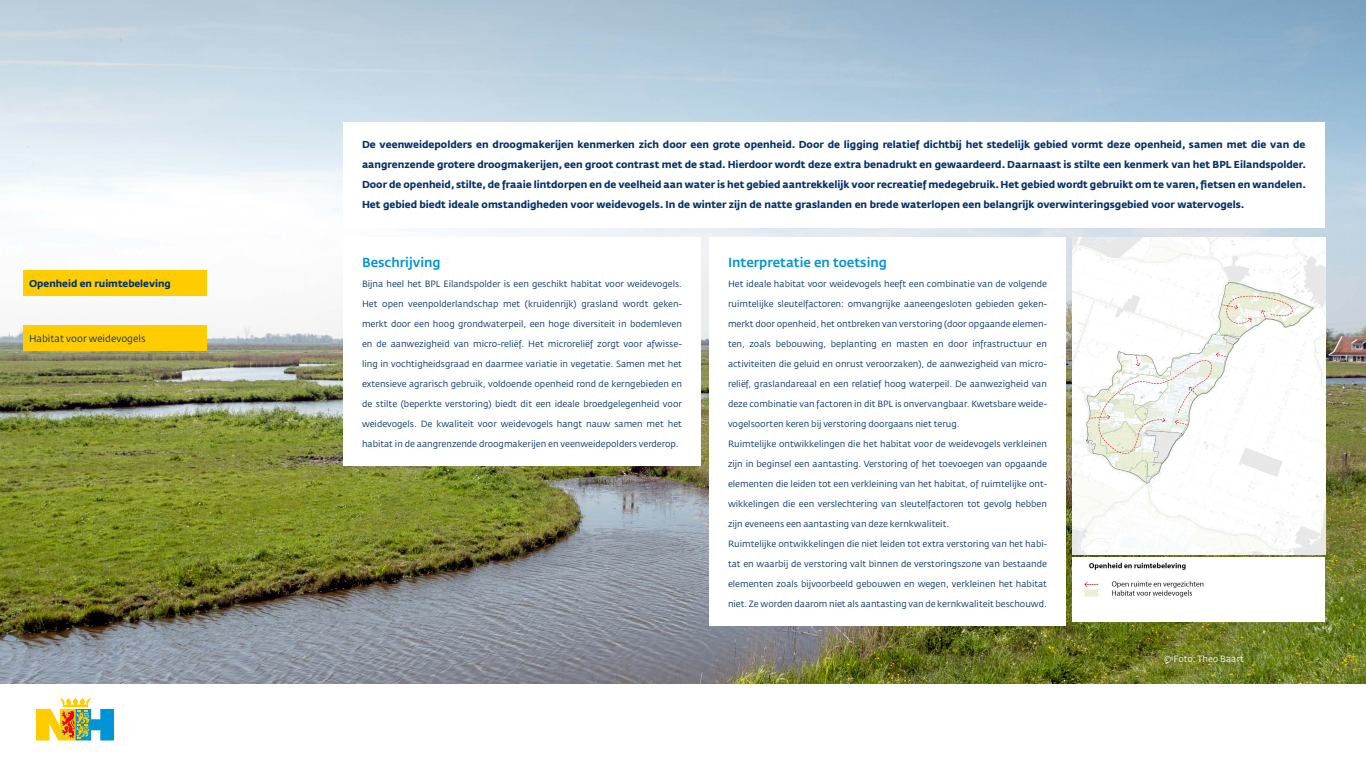
<style>
.page{position:relative;width:1366px;height:768px;background:#fff}
.page>*{position:absolute;margin:0;border:0;box-sizing:border-box;transform-origin:0 0}
.Txt{font:500 13px "Fedra Sans Std";color:#0093d6}
.txt_bold{font:700 10px/20px "Fedra Sans Std";color:#03326c;text-align:justify}
.t1{font:700 9.8px "Fedra Sans Std";color:#03326c}
.NAV_tekst_actief{font:9.8px "Fedra Sans Std";color:#03326c}
.Txt-2{font:9px "Fedra Sans Std";color:#03326c}
.t2{font:9px "Fedra Sans Std";color:#fff}
</style>
<div class="page">
<img style="left:0;top:194px;width:1366px;height:490px">
<svg style="left:0;top:0;width:1366px;height:194px;background:#b7cdde"></svg>
<svg style="left:36px;top:698px;width:78px;height:42px"></svg>
<div style="left:343px;top:122px;width:982px;height:106px;background:#fff"></div>
<img style="left:1072px;top:238px;width:253px;height:317px">
<img style="left:1072px;top:557px;width:253px;height:65px">
<div style="left:709px;top:238px;width:357px;height:388px;background:#fff"></div>
<div style="left:343px;top:238px;width:358px;height:228px;background:#fff"></div>
<div style="left:23px;top:325px;width:184px;height:26px;background:#fc0"></div>
<div style="left:23px;top:270px;width:184px;height:26px;background:#fc0"></div>
<p class="t1" style="left:29px;top:277px;width:143px">Openheid en ruimtebeleving</p>
<p class="NAV_tekst_actief" style="left:29px;top:332px;width:118px">Habitat voor weidevogels</p>
<p class="txt_bold" style="left:362px;top:135px;width:946px">De veenweidepolders en droogmakerijen kenmerken zich door een grote openheid. Door de ligging relatief dichtbij het stedelijk gebied vormt deze openheid, samen met die van de aangrenzende grotere droogmakerijen, een groot contrast met de stad. Hierdoor wordt deze extra benadrukt en gewaardeerd. Daarnaast is stilte een kenmerk van het BPL Eilandspolder.<br>Door de openheid, stilte, de fraaie lintdorpen en de veelheid aan water is het gebied aantrekkelijk voor recreatief medegebruik. Het gebied wordt gebruikt om te varen, fietsen en wandelen.<br>Het gebied biedt ideale omstandigheden voor weidevogels. In de winter zijn de natte graslanden en brede waterlopen een belangrijk overwinteringsgebied voor watervogels.</p>
<p class="Txt" style="left:362px;top:254px;width:80px">Beschrijving</p>
<p class="Txt-2" style="left:362px;top:278px;width:322px">Bijna heel het BPL Eilandspolder is een geschikt habitat voor weidevogels.</p>
<p class="Txt-2" style="left:362px;top:298px;width:322px">Het open veenpolderlandschap met (kruidenrijk) grasland wordt geken-</p>
<p class="Txt-2" style="left:362px;top:318px;width:322px">merkt door een hoog grondwaterpeil, een hoge diversiteit in bodemleven</p>
<p class="Txt-2" style="left:362px;top:338px;width:322px">en de aanwezigheid van micro-reliëf. Het microreliëf zorgt voor afwisse-</p>
<p class="Txt-2" style="left:362px;top:358px;width:321px">ling in vochtigheidsgraad en daarmee variatie in vegetatie. Samen met het</p>
<p class="Txt-2" style="left:362px;top:378px;width:321px">extensieve agrarisch gebruik, voldoende openheid rond de kerngebieden en</p>
<p class="Txt-2" style="left:362px;top:398px;width:321px">de stilte (beperkte verstoring) biedt dit een ideale broedgelegenheid voor</p>
<p class="Txt-2" style="left:362px;top:418px;width:321px">weidevogels. De kwaliteit voor weidevogels hangt nauw samen met het</p>
<p class="Txt-2" style="left:362px;top:438px;width:318px">habitat in de aangrenzende droogmakerijen en veenweidepolders verderop.</p>
<p class="Txt" style="left:728px;top:254px;width:161px">Interpretatie en toetsing</p>
<p class="Txt-2" style="left:728px;top:278px;width:320px">Het ideale habitat voor weidevogels heeft een combinatie van de volgende</p>
<p class="Txt-2" style="left:728px;top:298px;width:321px">ruimtelijke sleutelfactoren: omvangrijke aaneengesloten gebieden geken-</p>
<p class="Txt-2" style="left:728px;top:318px;width:320px">merkt door openheid, het ontbreken van verstoring (door opgaande elemen-</p>
<p class="Txt-2" style="left:728px;top:338px;width:321px">ten, zoals bebouwing, beplanting en masten en door infrastructuur en</p>
<p class="Txt-2" style="left:728px;top:358px;width:320px">activiteiten die geluid en onrust veroorzaken), de aanwezigheid van micro-</p>
<p class="Txt-2" style="left:728px;top:378px;width:321px">reliëf, graslandareaal en een relatief hoog waterpeil. De aanwezigheid van</p>
<p class="Txt-2" style="left:728px;top:398px;width:321px">deze combinatie van factoren in dit BPL is onvervangbaar. Kwetsbare weide-</p>
<p class="Txt-2" style="left:728px;top:418px;width:233px">vogelsoorten keren bij verstoring doorgaans niet terug.</p>
<p class="Txt-2" style="left:728px;top:438px;width:320px">Ruimtelijke ontwikkelingen die het habitat voor de weidevogels verkleinen</p>
<p class="Txt-2" style="left:728px;top:458px;width:320px">zijn in beginsel een aantasting. Verstoring of het toevoegen van opgaande</p>
<p class="Txt-2" style="left:728px;top:478px;width:321px">elementen die leiden tot een verkleining van het habitat, of ruimtelijke ont-</p>
<p class="Txt-2" style="left:728px;top:498px;width:321px">wikkelingen die een verslechtering van sleutelfactoren tot gevolg hebben</p>
<p class="Txt-2" style="left:728px;top:518px;width:223px">zijn eveneens een aantasting van deze kernkwaliteit.</p>
<p class="Txt-2" style="left:728px;top:538px;width:321px">Ruimtelijke ontwikkelingen die niet leiden tot extra verstoring van het habi-</p>
<p class="Txt-2" style="left:728px;top:558px;width:320px">tat en waarbij de verstoring valt binnen de verstoringszone van bestaande</p>
<p class="Txt-2" style="left:728px;top:578px;width:321px">elementen zoals bijvoorbeeld gebouwen en wegen, verkleinen het habitat</p>
<p class="Txt-2" style="left:728px;top:598px;width:321px">niet. Ze worden daarom niet als aantasting van de kernkwaliteit beschouwd.</p>
<p class="t2" style="left:1164px;top:653px;width:82px">© Foto: Theo Baart</p>
</div>
